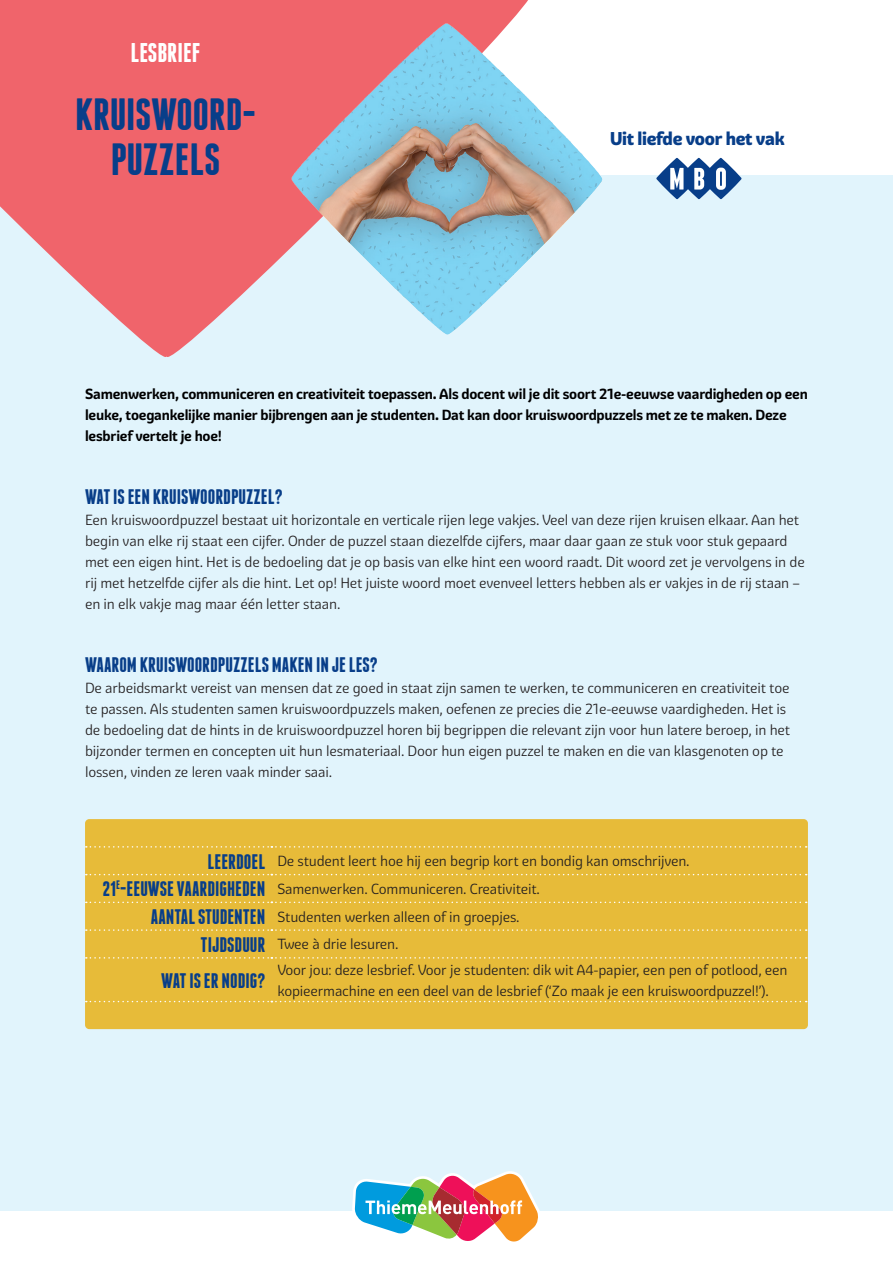
<style>
.page{position:relative;width:893px;height:1263px;background:#fff}
.page>*{position:absolute;margin:0;border:0;box-sizing:border-box;transform-origin:0 0}
.t1{font:700 45px/45px "Franchise";color:#083e89;text-align:center}
.t2{font:700 27px "Franchise";color:#fff}
.t3{font:700 21px "Franchise";color:#083e89}
.t4{font:800 18px "Graviola";letter-spacing:-.015em;color:#083e89}
.t5{font:14.25px/21px "Graviola";letter-spacing:-.015em;color:#231f20}
.t6{font:700 14.25px/21px "Graviola";letter-spacing:-.015em;color:#000001}
.s1{font-family:"Franchise";font-weight:700;font-size:21px;color:#083e89}
</style>
<div class="page">
<div style="left:0;top:175px;width:893px;height:1036px;background:#e1f4fc"></div>
<div style="left:85px;top:819px;width:723px;height:210px;background:#e7bb39;border-radius:4px"></div>
<svg style="left:0;top:0;width:528px;height:357px;fill:#f0646b"></svg>
<svg style="left:86px;top:846px;width:721px;height:2px"></svg>
<svg style="left:86px;top:1001px;width:721px;height:1px"></svg>
<svg style="left:86px;top:874px;width:721px;height:1px"></svg>
<svg style="left:86px;top:901px;width:721px;height:2px"></svg>
<svg style="left:86px;top:929px;width:721px;height:2px"></svg>
<svg style="left:86px;top:957px;width:721px;height:1px"></svg>
<svg style="left:352px;top:1171px;width:188px;height:71px"></svg>
<svg style="left:656px;top:157px;width:86px;height:43px"></svg>
<img style="left:289px;top:21px;width:314px;height:315px">
<h2 class="t2" style="left:130px;top:40px;width:72px">LESBRIEF</h2>
<h1 class="t1" style="left:75px;top:92px;width:182px">KRUISWOORD-<br>PUZZELS</h1>
<p class="t4" style="left:610px;top:128px;width:176px">Uit liefde voor het vak</p>
<p class="t6" style="left:85px;top:384px;width:724px">Samenwerken, communiceren en creativiteit toepassen. Als docent wil je dit soort 21e-eeuwse vaardigheden op een leuke, toegankelijke manier bijbrengen aan je studenten. Dat kan door kruiswoordpuzzels met ze te maken. Deze lesbrief vertelt je hoe!</p>
<h3 class="t3" style="left:85px;top:487px;width:199px">WAT IS EEN KRUISWOORDPUZZEL?</h3>
<p class="t5" style="left:85px;top:510px;width:721px">Een kruiswoordpuzzel bestaat uit horizontale en verticale rijen lege vakjes. Veel van deze rijen kruisen elkaar. Aan het begin van elke rij staat een cijfer. Onder de puzzel staan diezelfde cijfers, maar daar gaan ze stuk voor stuk gepaard met een eigen hint. Het is de bedoeling dat je op basis van elke hint een woord raadt. Dit woord zet je vervolgens in de rij met hetzelfde cijfer als die hint. Let op! Het juiste woord moet evenveel letters hebben als er vakjes in de rij staan – en in elk vakje mag maar één letter staan.</p>
<h3 class="t3" style="left:85px;top:655px;width:294px">WAAROM KRUISWOORDPUZZELS MAKEN IN JE LES?</h3>
<p class="t5" style="left:85px;top:678px;width:707px">De arbeidsmarkt vereist van mensen dat ze goed in staat zijn samen te werken, te communiceren en creativiteit toe te passen. Als studenten samen kruiswoordpuzzels maken, oefenen ze precies die 21e-eeuwse vaardigheden. Het is de bedoeling dat de hints in de kruiswoordpuzzel horen bij begrippen die relevant zijn voor hun latere beroep, in het bijzonder termen en concepten uit hun lesmateriaal. Door hun eigen puzzel te maken en die van klasgenoten op te lossen, vinden ze leren vaak minder saai.</p>
<p class="t5" style="left:208px;top:851px;width:484px"><span class="s1">LEERDOEL</span> De student leert hoe hij een begrip kort en bondig kan omschrijven.</p>
<p class="t5" style="left:102px;top:878px;width:439px"><span class="s1">21</span><sup>E</sup><span class="s1">-EEUWSE VAARDIGHEDEN</span> Samenwerken. Communiceren. Creativiteit.</p>
<p class="t5" style="left:151px;top:906px;width:370px"><span class="s1">AANTAL STUDENTEN</span> Studenten werken alleen of in groepjes.</p>
<p class="t5" style="left:201px;top:934px;width:199px"><span class="s1">TIJDSDUUR</span> Twee à drie lesuren.</p>
<h3 class="t3" style="left:161px;top:970px;width:106px">WAT IS ER NODIG?</h3>
<p class="t5" style="left:277px;top:959px;width:512px">Voor jou: deze lesbrief. Voor je studenten: dik wit A4-papier, een pen of potlood, een kopieermachine en een deel van de lesbrief (‘Zo maak je een kruiswoordpuzzel!’).</p>
</div>
